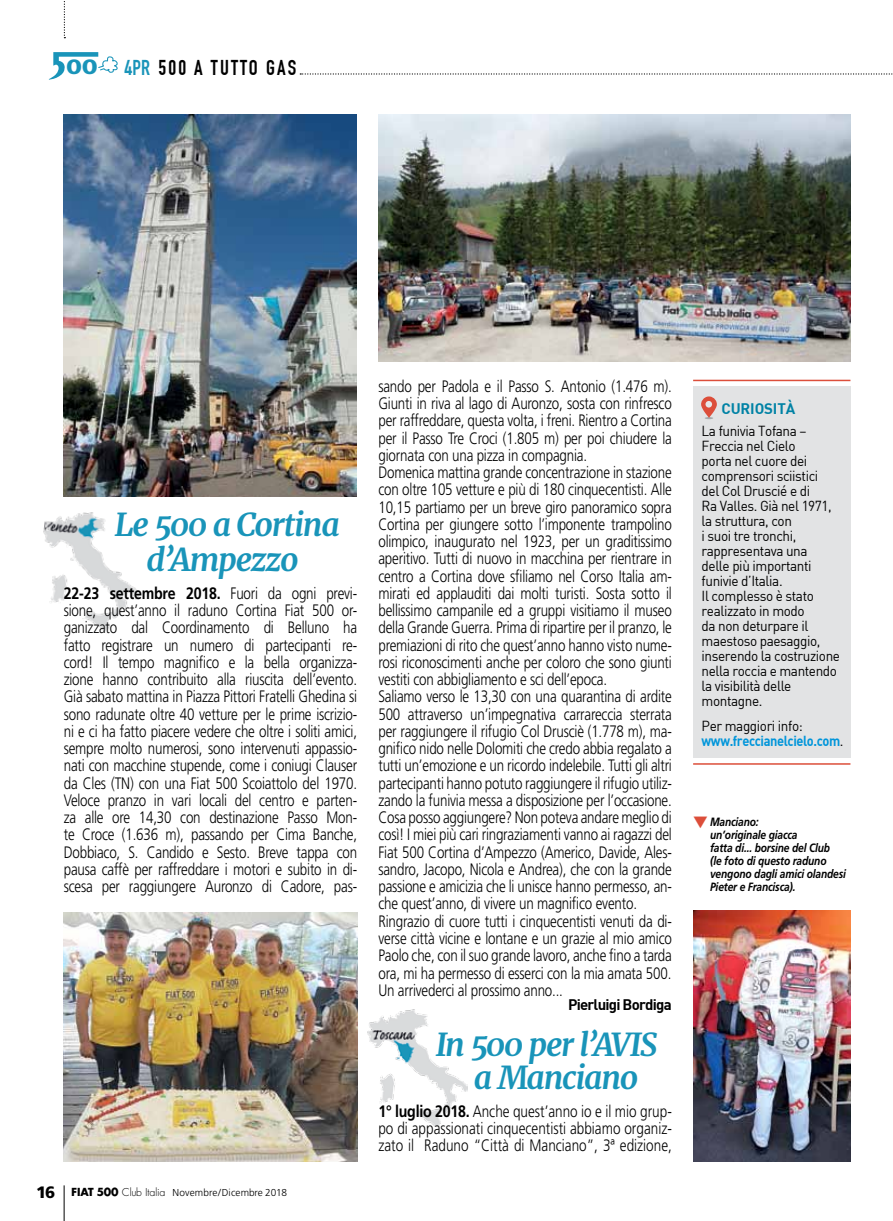
<style>
.page{position:relative;width:893px;height:1221px;background:#fff}
.page>*{position:absolute;margin:0;border:0;box-sizing:border-box;transform-origin:0 0}
.t1{font:italic 700 31.5px/33.8px "Merriweather";letter-spacing:-.045em;color:#1994b9;text-align:center}
.t2{font:700 21px "DIN Condensed";letter-spacing:.1em;color:#000}
.t3{font:300 16.5px/17.2px "Frutiger";letter-spacing:-.015em;color:#000;scale:.81 1}
.t4{font:300 16.5px/17.2px "Frutiger";letter-spacing:-.015em;color:#000;text-align:justify;scale:.82 1}
.t5{font:15px "DIN Bold";color:#000}
.t6{font:15px "DIN Bold";color:#0082a5}
.t7{font:14.25px/15px "DIN";letter-spacing:-.03em;color:#000;scale:.95 1}
.t8{font:14.25px "DIN Bold";letter-spacing:-.03em;color:#0095da;scale:.9 1}
.t9{font:italic 700 12px/12.9px "Frutiger";letter-spacing:-.015em;color:#000;scale:.85 1}
.t10{font:300 10.05px "Frutiger";letter-spacing:.01em;color:#000}
.s1{font-family:"Myriad";font-size:22.2px;color:#1994b9}
.s2{color:#1994b9}
.s3{font-weight:700}
.s4{font-weight:900;font-size:16.5px}
.s5{font-family:"Futura";font-weight:700;font-size:10.8px}
.s6{font-family:"Futura";font-size:10.8px}
.s7{font-family:"DIN";color:#000}
.s8{color:#dc4e3a}
</style>
<div class="page">
<img style="left:367px;top:1009px;width:101px;height:118px">
<img style="left:43px;top:512px;width:97px;height:119px">
<svg style="left:49px;top:52px;width:69px;height:28px"></svg>
<svg style="left:300px;top:73px;width:593px;height:2px"></svg>
<svg style="left:64px;top:1px;width:1px;height:37px"></svg>
<hr style="left:64px;top:1185px;width:1px;height:35px;background:#000">
<img style="left:378px;top:115px;width:472px;height:246px">
<img style="left:64px;top:912px;width:293px;height:249px">
<img style="left:63px;top:115px;width:294px;height:381px">
<hr style="left:693px;top:379px;width:157px;height:2px;background:#dc4e3a">
<hr style="left:693px;top:763px;width:157px;height:1px;background:#dc4e3a">
<div style="left:693px;top:386px;width:157px;height:371px;background:#e2e3e4"></div>
<svg style="left:701px;top:396px;width:16px;height:23px"></svg>
<div style="left:705px;top:401px;width:7px;height:6px;background:#e6e7e8;border-radius:50%"></div>
<img style="left:693px;top:910px;width:157px;height:251px">
<p class="t2" style="left:66px;top:55px;width:175px"><span class="s1">00</span> <span class="s2">4pr</span> 500 A TUTTO</p>
<p class="t2" style="left:266px;top:55px;width:32px">GAS</p>
<h1 class="t1" style="left:115px;top:506px;width:227px;line-height:35.2px">Le 500 a Cortina d’Ampezzo</h1>
<p class="t3" style="left:64px;top:584px;width:364px;text-align:justify"><span class="s3">22-23 settembre 2018.</span> Fuori da ogni previ&shy;sione, quest’anno il raduno Cortina Fiat 500 or&shy;ganizzato dal Coordinamento di Belluno ha fatto registrare un numero di partecipanti re&shy;cord! Il tempo magnifico e la bella organizza&shy;zione hanno contribuito alla riuscita dell’evento.<br>Già sabato mattina in Piazza Pittori Fratelli Ghedina si sono radunate oltre 40 vetture per le prime iscrizio&shy;ni e ci ha fatto piacere vedere che oltre i soliti amici, sempre molto numerosi, sono intervenuti appassio&shy;nati con macchine stupende, come i coniugi Clauser da Cles (TN) con una Fiat 500 Scoiattolo del 1970.<br>Veloce pranzo in vari locali del centro e parten&shy;za alle ore 14,30 con destinazione Passo Mon&shy;te Croce (1.636 m), passando per Cima Banche, Dobbiaco, S. Candido e Sesto. Breve tappa con pausa caffè per raffreddare i motori e subito in di&shy;scesa per raggiungere Auronzo di Cadore, pas-</p>
<p class="t10" style="left:36px;top:1186px;width:253px"><span class="s4">16</span> <span class="s5">FIAT 500</span> <span class="s6">Club Italia</span> Novembre/Dicembre 2018</p>
<p class="t3" style="left:378px;top:377px;width:364px">sando per Padola e il Passo S. Antonio (1.476 m).<br>Giunti in riva al lago di Auronzo, sosta con rinfresco per raffreddare, questa volta, i freni. Rientro a Cortina per il Passo Tre Croci (1.805 m) per poi chiudere la giornata con una pizza in compagnia.<br>Domenica mattina grande concentrazione in stazione con oltre 105 vetture e più di 180 cinquecentisti. Alle 10,15 partiamo per un breve giro panoramico sopra Cortina per giungere sotto l’imponente trampolino olimpico, inaugurato nel 1923, per un graditissimo aperitivo. Tutti di nuovo in macchina per rientrare in centro a Cortina dove sfiliamo nel Corso Italia am&shy;mirati ed applauditi dai molti turisti. Sosta sotto il bellissimo campanile ed a gruppi visitiamo il museo della Grande Guerra. Prima di ripartire per il pranzo, le premiazioni di rito che quest’anno hanno visto nume&shy;rosi riconoscimenti anche per coloro che sono giunti vestiti con abbigliamento e sci dell’epoca.<br>Saliamo verso le 13,30 con una quarantina di ardite 500 attraverso un’impegnativa carrareccia sterrata per raggiungere il rifugio Col Drusciè (1.778 m), ma&shy;gnifico nido nelle Dolomiti che credo abbia regalato a tutti un’emozione e un ricordo indelebile. Tutti gli altri partecipanti hanno potuto raggiungere il rifugio utiliz&shy;zando la funivia messa a disposizione per l’occasione.<br>Cosa posso aggiungere? Non poteva andare meglio di così! I miei più cari ringraziamenti vanno ai ragazzi del Fiat 500 Cortina d’Ampezzo (Americo, Davide, Ales&shy;sandro, Jacopo, Nicola e Andrea), che con la grande passione e amicizia che li unisce hanno permesso, an&shy;che quest’anno, di vivere un magnifico evento.<br>Ringrazio di cuore tutti i cinquecentisti venuti da di&shy;verse città vicine e lontane e un grazie al mio amico Paolo che, con il suo grande lavoro, anche fino a tarda ora, mi ha permesso di esserci con la mia amata 500.<br>Un arrivederci al prossimo anno...</p>
<p class="t5" style="left:568px;top:994px;width:105px">Pierluigi Bordiga</p>
<h1 class="t1" style="left:436px;top:1026px;width:223px">In 500 per l’AVIS a Manciano</h1>
<p class="t4" style="left:378px;top:1102px;width:359px"><span class="s3">1° luglio 2018.</span> Anche quest’anno io e il mio grup&shy;po di appassionati cinquecentisti abbiamo organiz&shy;zato il Raduno “Città di Manciano”, 3ª edizione,</p>
<p class="t6" style="left:722px;top:399px;width:19px">CURIO</p>
<p class="t6" style="left:764px;top:399px;width:33px">SITà</p>
<p class="t7" style="left:702px;top:423px;width:147px">La funivia Tofana –<br>Freccia nel Cielo<br>porta nel cuore dei comprensori sciistici<br>del Col Druscié e di<br>Ra Valles. Già nel 1971, la struttura, con<br>i suoi tre tronchi, rappresentava una<br>delle più importanti funivie d’Italia.<br>I l complesso è stato realizzato in modo<br>da non deturpare il maestoso paesaggio, inserendo la costruzione nella roccia e mantendo la visibilità delle montagne.</p>
<p class="t7" style="left:702px;top:718px;width:108px">Per maggiori info:</p>
<p class="t8" style="left:702px;top:731px;width:159px">www.freccianelcielo.com<span class="s7">.</span></p>
<p class="t9" style="left:710px;top:815px;width:161px;text-indent:-17px"><span class="s8">▼</span> Manciano:<br>un’originale giacca<br>fatta di... borsine del Club<br>(le foto di questo raduno vengono dagli amici olandesi<br>Pieter e Francisca).</p>
</div>
